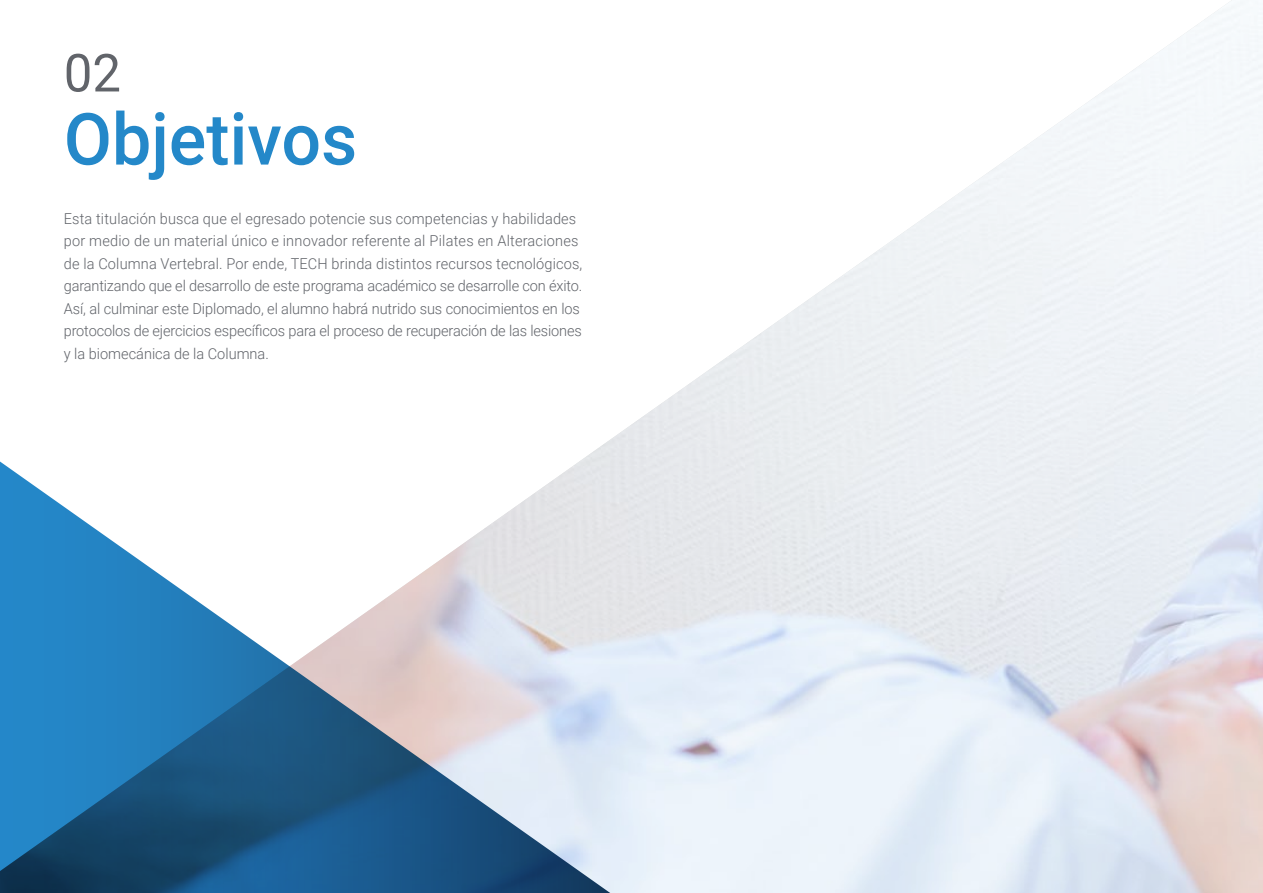
<style>
.page{position:relative;width:1263px;height:893px;background:#fff}
.page>*{position:absolute;margin:0;border:0;box-sizing:border-box;transform-origin:0 0}
.t1{font:500 72px "Roboto";color:#2488c9}
.t2{font:52.5px "Roboto";color:#61646a}
.t3{font:300 15px/22.5px "Roboto";color:#61646a}
</style>
<div class="page">
<svg style="left:0;top:446px;width:640px;height:447px"></svg>
<h2 class="t2" style="left:64px;top:36px;width:59px">02</h2>
<h1 class="t1" style="left:64px;top:89px;width:295px">Objetivos</h1>
<p class="t3" style="left:64px;top:207px;width:520px">Esta titulación busca que el egresado potencie sus competencias y habilidades por medio de un material único e innovador referente al Pilates en Alteraciones de la Columna Vertebral. Por ende, TECH brinda distintos recursos tecnológicos, garantizando que el desarrollo de este programa académico se desarrolle con éxito.<br>Así, al culminar este Diplomado, el alumno habrá nutrido sus conocimientos en los protocolos de ejercicios específicos para el proceso de recuperación de las lesiones y la biomecánica de la Columna.</p>
</div>
